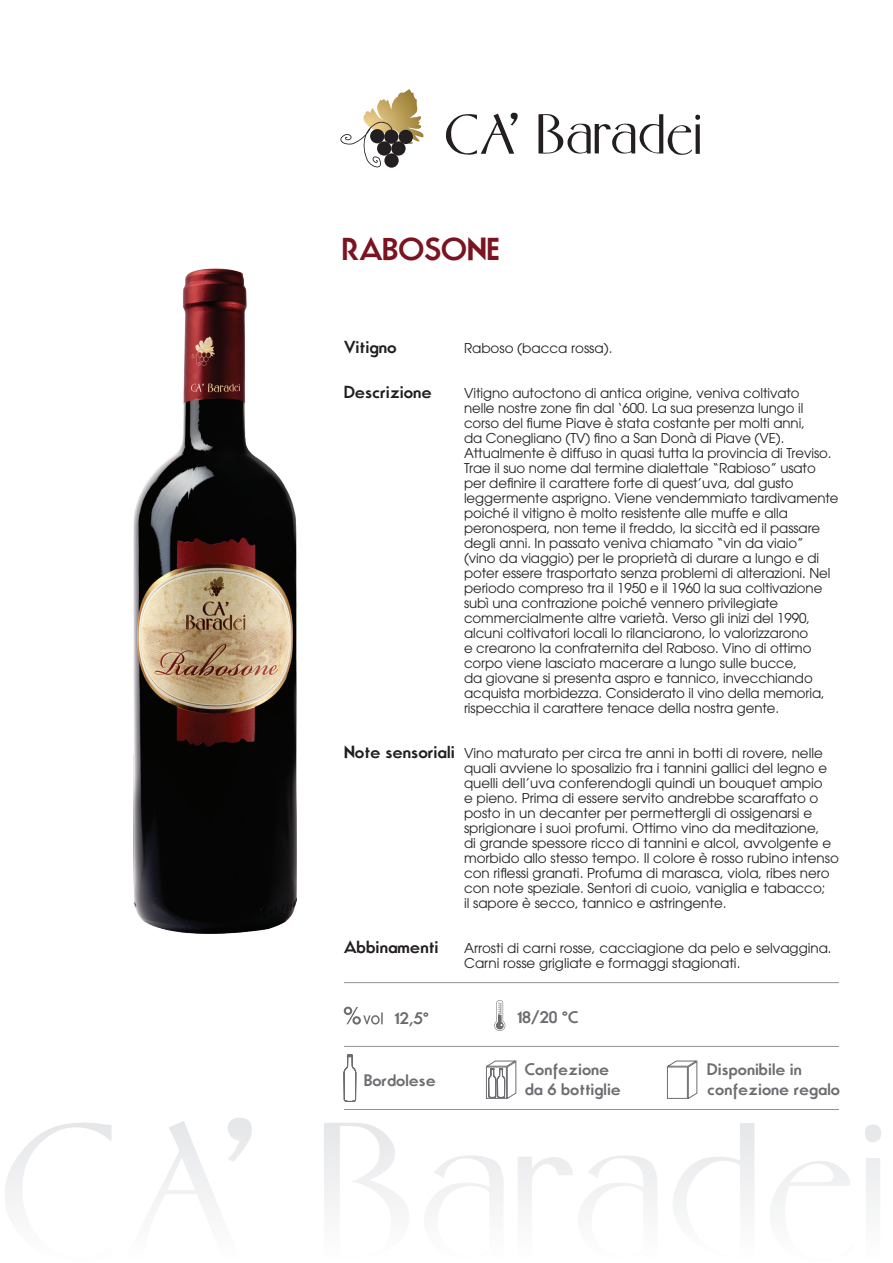
<style>
.page{position:relative;width:893px;height:1263px;background:#fff}
.page>*{position:absolute;margin:0;border:0;box-sizing:border-box;transform-origin:0 0}
.t1{font:700 30px "Movement";color:#7b1321}
.t2{font:700 16.5px "Movement";color:#231f20}
.t3{font:700 15.9px/19.8px "Movement";color:#6c6d70}
.t4{font:13.5px/15px "Avant Garde";letter-spacing:-.005em;color:#231f20}
.s1{font-family:"Movement";font-weight:700;font-size:16.5px}
</style>
<div class="page">
<svg style="left:5px;top:1122px;width:107px;height:85px"></svg>
<svg style="left:152px;top:1118px;width:100px;height:89px"></svg>
<svg style="left:324px;top:1123px;width:83px;height:84px"></svg>
<svg style="left:518px;top:1155px;width:139px;height:52px"></svg>
<svg style="left:673px;top:1123px;width:81px;height:84px"></svg>
<svg style="left:771px;top:1161px;width:79px;height:46px"></svg>
<svg style="left:865px;top:1124px;width:16px;height:83px"></svg>
<svg style="left:428px;top:1155px;width:75px;height:52px"></svg>
<svg style="left:340px;top:89px;width:84px;height:79px"></svg>
<svg style="left:446px;top:113px;width:72px;height:42px"></svg>
<svg style="left:538px;top:114px;width:162px;height:41px"></svg>
<hr style="left:344px;top:982px;width:495px;height:1px;background:#949196">
<hr style="left:344px;top:1046px;width:495px;height:1px;background:#949196">
<hr style="left:344px;top:1109px;width:495px;height:1px;background:#949196">
<svg style="left:494px;top:1000px;width:11px;height:31px"></svg>
<svg style="left:344px;top:1007px;width:39px;height:17px"></svg>
<img style="left:133px;top:269px;width:163px;height:664px">
<svg style="left:343px;top:1054px;width:13px;height:48px"></svg>
<svg style="left:485px;top:1060px;width:32px;height:39px"></svg>
<svg style="left:666px;top:1060px;width:32px;height:39px"></svg>
<h1 class="t1" style="left:342px;top:230px;width:159px">RABOSONE</h1>
<p class="t2" style="left:344px;top:337px;width:54px">Vitigno</p>
<p class="t4" style="left:464px;top:341px;width:150px">Raboso (bacca rossa).</p>
<p class="t2" style="left:344px;top:382px;width:89px">Descrizione</p>
<p class="t4" style="left:464px;top:386px;width:376px">Vitigno autoctono di antica origine, veniva coltivato<br>nelle nostre zone fin dal ‘600. La sua presenza lungo il corso del fiume Piave è stata costante per molti anni,<br>da Conegliano (TV) fino a San Donà di Piave (VE).<br>Attualmente è diffuso in quasi tutta la provincia di Treviso.<br>Trae il suo nome dal termine dialettale “Rabioso” usato per definire il carattere forte di quest’uva, dal gusto leggermente asprigno. Viene vendemmiato tardivamente poiché il vitigno è molto resistente alle muffe e alla peronospera, non teme il freddo, la siccità ed il passare degli anni. In passato veniva chiamato “vin da viaio” (vino da viaggio) per le proprietà di durare a lungo e di poter essere trasportato senza problemi di alterazioni. Nel periodo compreso tra il 1950 e il 1960 la sua coltivazione subì una contrazione poiché vennero privilegiate commercialmente altre varietà. Verso gli inizi del 1990, alcuni coltivatori locali lo rilanciarono, lo valorizzarono<br>e crearono la confraternita del Raboso. Vino di ottimo corpo viene lasciato macerare a lungo sulle bucce,<br>da giovane si presenta aspro e tannico, invecchiando acquista morbidezza. Considerato il vino della memoria, rispecchia il carattere tenace della nostra gente.</p>
<p class="t4" style="left:464px;top:746px;width:376px;text-indent:-120px"><span class="s1">Note sensoriali</span> Vino maturato per circa tre anni in botti di rovere, nelle quali avviene lo sposalizio fra i tannini gallici del legno e quelli dell’uva conferendogli quindi un bouquet ampio<br>e pieno. Prima di essere servito andrebbe scaraffato o posto in un decanter per permettergli di ossigenarsi e sprigionare i suoi profumi. Ottimo vino da meditazione,<br>di grande spessore ricco di tannini e alcol, avvolgente e morbido allo stesso tempo. Il colore è rosso rubino intenso con riflessi granati. Profuma di marasca, viola, ribes nero con note speziale. Sentori di cuoio, vaniglia e tabacco;<br>il sapore è secco, tannico e astringente.</p>
<p class="t2" style="left:344px;top:937px;width:96px">Abbinamenti</p>
<p class="t4" style="left:464px;top:941px;width:369px">Arrosti di carni rosse, cacciagione da pelo e selvaggina.<br>Carni rosse grigliate e formaggi stagionati.</p>
<p class="t3" style="left:394px;top:1008px;width:37px">12,5°</p>
<p class="t3" style="left:517px;top:1007px;width:63px">18/20 °C</p>
<p class="t3" style="left:364px;top:1070px;width:73px">Bordolese</p>
<p class="t3" style="left:525px;top:1059px;width:98px">Confezione da 6 bottiglie</p>
<p class="t3" style="left:707px;top:1059px;width:134px">Disponibile in confezione regalo</p>
</div>
